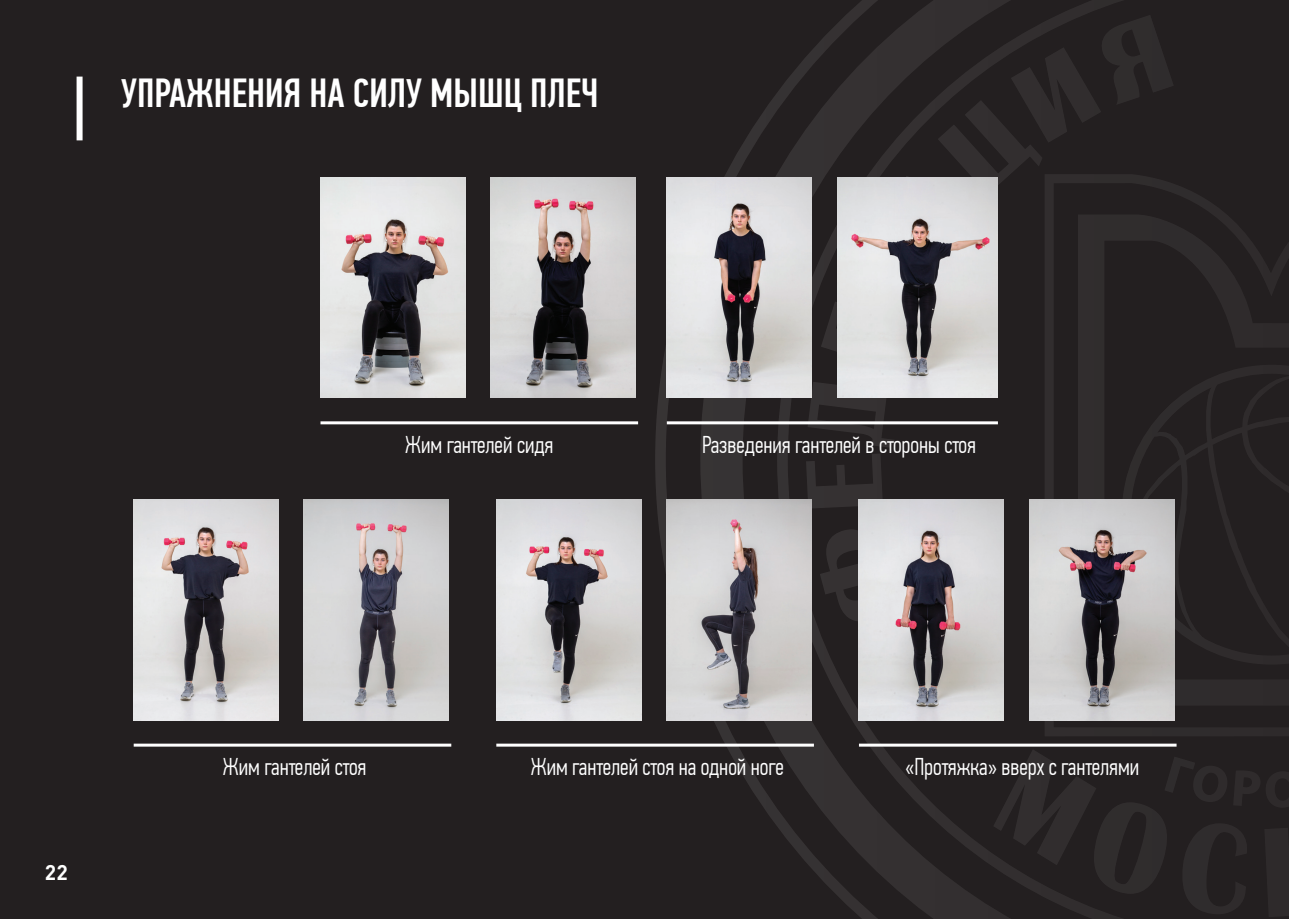
<style>
.page{position:relative;width:1289px;height:919px;background:#fff}
.page>*{position:absolute;margin:0;border:0;box-sizing:border-box;transform-origin:0 0}
.t1{font:500 40.5px "PF Din Text Comp Pro";color:#fff}
.t2{font:300 24.3px "PF Din Text Comp Pro";color:#fff}
.t3{font:700 21px "DIN Pro";color:#fff}
</style>
<div class="page">
<div style="left:0;top:0;width:1276px;height:918px;background:#231f20"></div>
<svg style="left:655px;top:0;width:633px;height:918px"></svg>
<div style="left:77px;top:77px;width:6px;height:63px;background:#fff"></div>
<hr style="left:666px;top:421px;width:331px;height:3px;background:#fff">
<hr style="left:859px;top:743px;width:317px;height:3px;background:#fff">
<hr style="left:320px;top:421px;width:318px;height:3px;background:#fff">
<hr style="left:134px;top:743px;width:317px;height:3px;background:#fff">
<hr style="left:496px;top:743px;width:318px;height:3px;background:#fff">
<img style="left:837px;top:178px;width:160px;height:220px">
<img style="left:1029px;top:500px;width:144px;height:220px">
<img style="left:491px;top:178px;width:144px;height:220px">
<img style="left:304px;top:500px;width:145px;height:220px">
<img style="left:666px;top:500px;width:145px;height:220px">
<img style="left:666px;top:178px;width:145px;height:220px">
<img style="left:859px;top:500px;width:144px;height:220px">
<img style="left:320px;top:178px;width:145px;height:220px">
<img style="left:134px;top:500px;width:144px;height:220px">
<img style="left:496px;top:500px;width:145px;height:220px">
<h1 class="t1" style="left:121px;top:70px;width:19px">УПРАЖНЕНИЯ</h1>
<h1 class="t1" style="left:309px;top:70px;width:144px">НА СИЛУ МЫШЦ</h1>
<h1 class="t1" style="left:530px;top:70px;width:18px">ПЛЕЧ</h1>
<p class="t3" style="left:45px;top:855px;width:24px">22</p>
<p class="t2" style="left:405px;top:430px;width:150px">Жим гантелей сидя</p>
<p class="t2" style="left:702px;top:430px;width:275px">Разведения гантелей в стороны стоя</p>
<p class="t2" style="left:223px;top:752px;width:145px">Жим гантелей стоя</p>
<p class="t2" style="left:530px;top:752px;width:255px">Жим гантелей стоя на одной ноге</p>
<p class="t2" style="left:905px;top:752px;width:235px">«Протяжка» вверх с гантелями</p>
</div>
